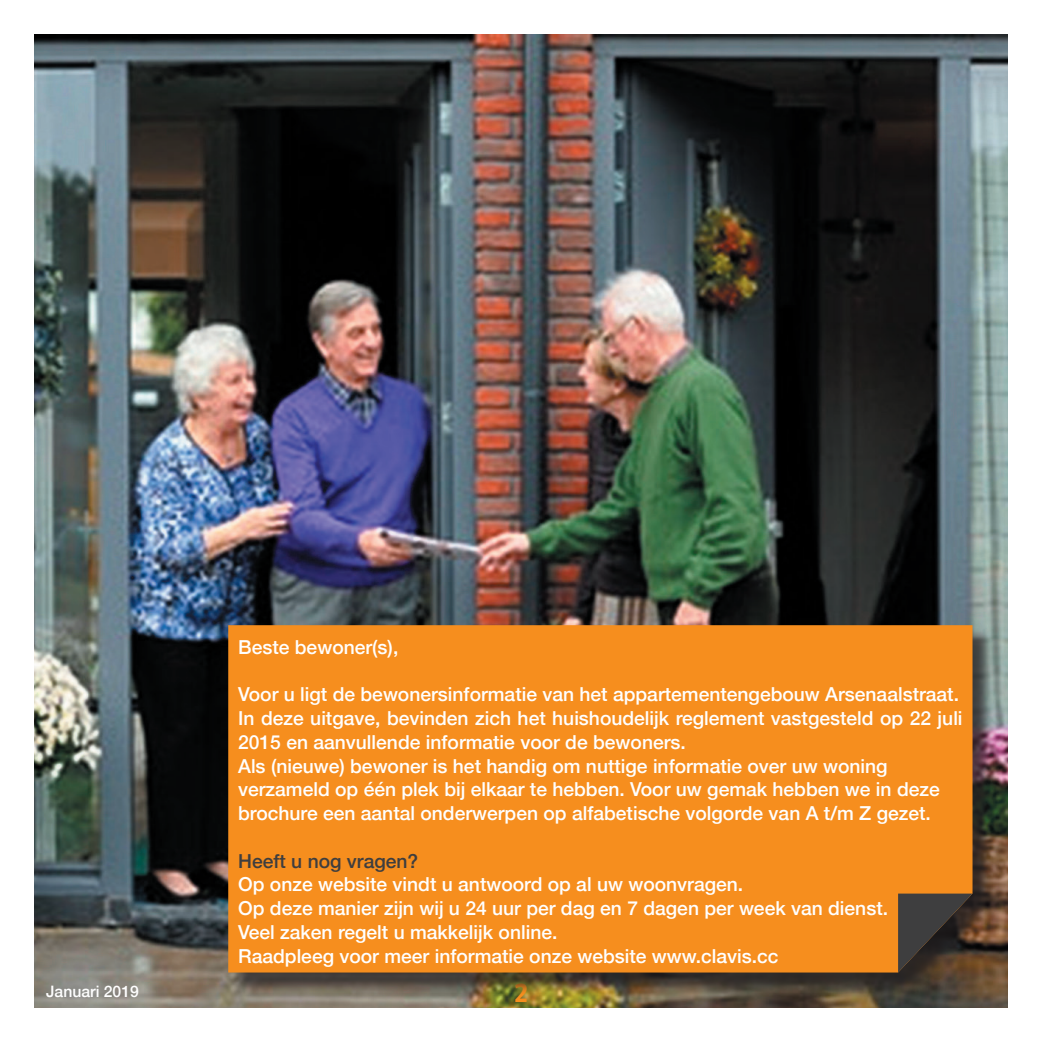
<style>
.page{position:relative;width:1042px;height:1042px;background:#fff}
.page>*{position:absolute;margin:0;border:0;box-sizing:border-box;transform-origin:0 0}
.t1{font:700 24.5px "Clan Narrow";color:#f68e1e}
.t2{font:500 19.25px/23.8px "Helvetica Neue";color:#fff}
.t3{font:500 19.25px "Helvetica Neue";color:#3e3e3f}
.t4{font:500 15.75px "Helvetica Neue";color:#fff}
</style>
<div class="page">
<img style="left:35px;top:35px;width:972px;height:972px">
<div style="left:231px;top:628px;width:763px;height:366px;background:#231f20;opacity:.75"></div>
<div style="left:228px;top:625px;width:744px;height:347px;background:#f68e1e"></div>
<svg style="left:898px;top:893px;width:74px;height:79px"></svg>
<p class="t4" style="left:46px;top:979px;width:94px">Januari 2019</p>
<p class="t2" style="left:238px;top:633px;width:162px">Beste bewoner(s),</p>
<p class="t2" style="left:238px;top:681px;width:726px">Voor u ligt de bewonersinformatie van het appartementengebouw Arsenaalstraat.<br>In deze uitgave, bevinden zich het huishoudelijk reglement vastgesteld op 22 juli 2015 en aanvullende informatie voor de bewoners.<br>Als (nieuwe) bewoner is het handig om nuttige informatie over uw woning verzameld op één plek bij elkaar te hebben. Voor uw gemak hebben we in deze brochure een aantal onderwerpen op alfabetische volgorde van A t/m Z gezet.</p>
<p class="t3" style="left:238px;top:845px;width:182px">Heeft u nog vragen?</p>
<p class="t2" style="left:238px;top:871px;width:651px">Op onze website vindt u antwoord op al uw woonvragen.<br>Op deze manier zijn wij u 24 uur per dag en 7 dagen per week van dienst.<br>Veel zaken regelt u makkelijk online.<br>Raadpleeg voor meer informatie onze website www.clavis.cc</p>
<p class="t1" style="left:514px;top:978px;width:16px">2</p>
</div>
